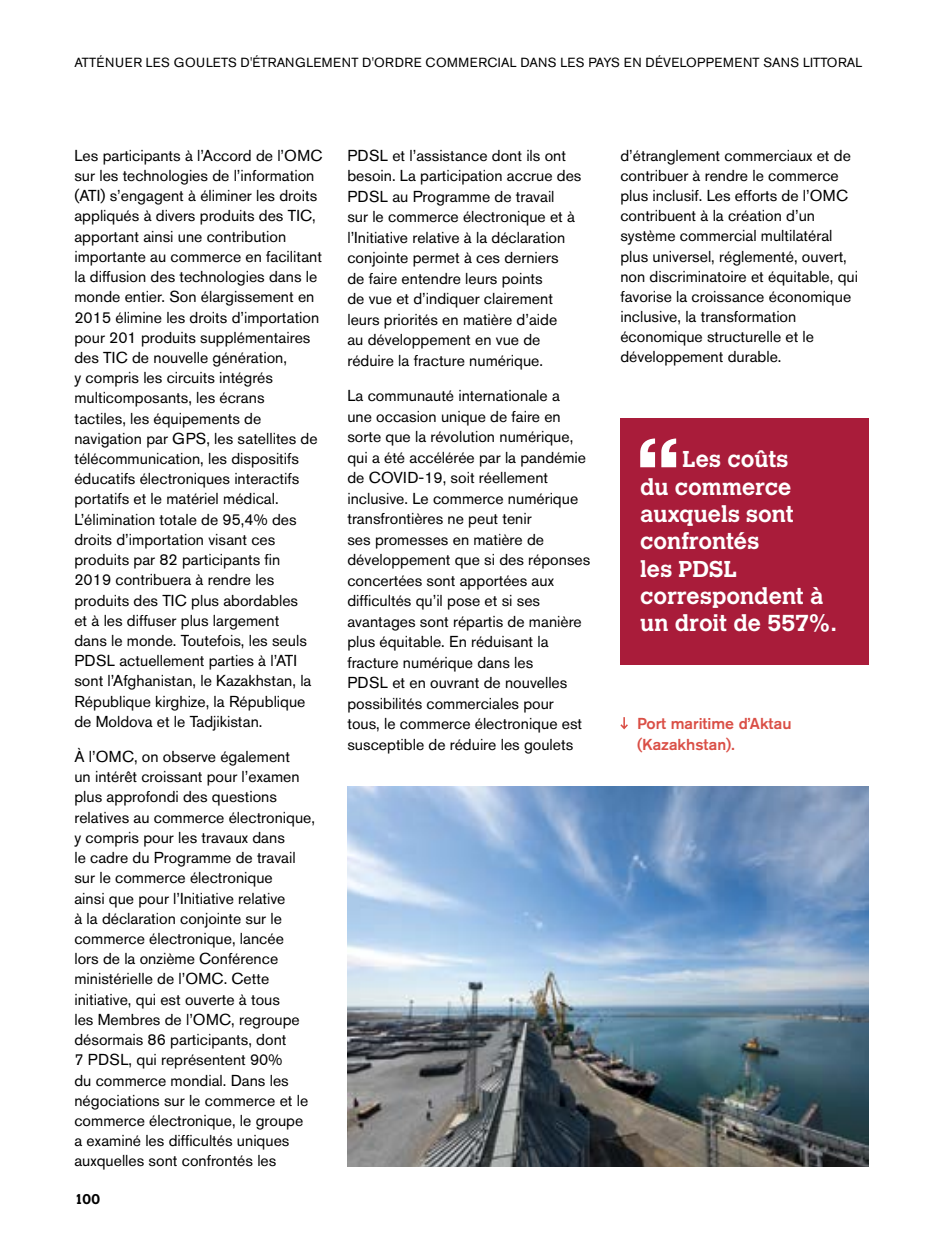
<style>
.page{position:relative;width:943px;height:1241px;background:#fff}
.page>*{position:absolute;margin:0;border:0;box-sizing:border-box;transform-origin:0 0}
.t1{font:700 22.75px/27.3px "Calvert MT Std";color:#fff}
.t2{font:15.75px/20.1px "Akzidenz Grotesk BE";color:#000}
.t3{font:500 15.75px/20.1px "Akzidenz Grotesk BE";color:#da4f46}
.t4{font:700 14px "Calvert MT Std";color:#000}
.t5{font:13.12px "Akzidenz Grotesk BE";letter-spacing:.03em;color:#000}
</style>
<div class="page">
<div style="left:620px;top:418px;width:248px;height:247px;background:#a91c3a"></div>
<svg style="left:640px;top:438px;width:36px;height:29px"></svg>
<img style="left:347px;top:786px;width:521px;height:380px">
<svg style="left:620px;top:717px;width:8px;height:12px"></svg>
<p class="t5" style="left:74px;top:55px;width:789px">ATTÉNUER LES GOULETS D'ÉTRANGLEMENT D'ORDRE COMMERCIAL DANS LES PAYS EN DÉVELOPPEMENT SANS LITTORAL</p>
<p class="t2" style="left:74px;top:145px;width:249px">Les participants à l’Accord de l’OMC sur les technologies de l’information (ATI) s’engagent à éliminer les droits appliqués à divers produits des TIC, apportant ainsi une contribution importante au commerce en facilitant la diffusion des technologies dans le monde entier. Son élargissement en 2015 élimine les droits d’importation pour 201 produits supplémentaires des TIC de nouvelle génération,<br>y compris les circuits intégrés multicomposants, les écrans<br>tactiles, les équipements de navigation par GPS, les satellites de télécommunication, les dispositifs éducatifs électroniques interactifs portatifs et le matériel médical.<br>L’élimination totale de 95,4% des droits d’importation visant ces produits par 82 participants fin<br>2019 contribuera à rendre les produits des TIC plus abordables<br>et à les diffuser plus largement<br>dans le monde. Toutefois, les seuls PDSL actuellement parties à l’ATI sont l’Afghanistan, le Kazakhstan, la République kirghize, la République de Moldova et le Tadjikistan.</p>
<p class="t2" style="left:74px;top:746px;width:242px">À l’OMC, on observe également<br>un intérêt croissant pour l’examen plus approfondi des questions relatives au commerce électronique, y compris pour les travaux dans<br>le cadre du Programme de travail sur le commerce électronique<br>ainsi que pour l’Initiative relative<br>à la déclaration conjointe sur le commerce électronique, lancée<br>lors de la onzième Conférence ministérielle de l’OMC. Cette initiative, qui est ouverte à tous<br>les Membres de l’OMC, regroupe désormais 86 participants, dont<br>7 PDSL, qui représentent 90%<br>du commerce mondial. Dans les négociations sur le commerce et le commerce électronique, le groupe a examiné les difficultés uniques auxquelles sont confrontés les</p>
<p class="t4" style="left:74px;top:1189px;width:27px">100</p>
<p class="t2" style="left:347px;top:145px;width:235px">PDSL et l’assistance dont ils ont besoin. La participation accrue des<br>PDSL au Programme de travail<br>sur le commerce électronique et à l’Initiative relative à la déclaration conjointe permet à ces derniers<br>de faire entendre leurs points<br>de vue et d’indiquer clairement leurs priorités en matière d’aide<br>au développement en vue de réduire la fracture numérique.</p>
<p class="t2" style="left:347px;top:385px;width:244px">La communauté internationale a<br>une occasion unique de faire en sorte que la révolution numérique, qui a été accélérée par la pandémie de COVID-19, soit réellement inclusive. Le commerce numérique transfrontières ne peut tenir<br>ses promesses en matière de développement que si des réponses concertées sont apportées aux difficultés qu’il pose et si ses avantages sont répartis de manière plus équitable. En réduisant la fracture numérique dans les<br>PDSL et en ouvrant de nouvelles possibilités commerciales pour tous, le commerce électronique est susceptible de réduire les goulets</p>
<p class="t2" style="left:620px;top:145px;width:239px">d’étranglement commerciaux et de contribuer à rendre le commerce plus inclusif. Les efforts de l’OMC contribuent à la création d’un système commercial multilatéral plus universel, réglementé, ouvert, non discriminatoire et équitable, qui favorise la croissance économique inclusive, la transformation économique structurelle et le développement durable.</p>
<h1 class="t1" style="left:640px;top:445px;width:198px;text-indent:42px">Les coûts<br>du commerce auxquels sont confrontés<br>les PDSL correspondent à un droit de 557%.</h1>
<p class="t3" style="left:637px;top:713px;width:156px">Port maritime d’Aktau (Kazakhstan).</p>
</div>
